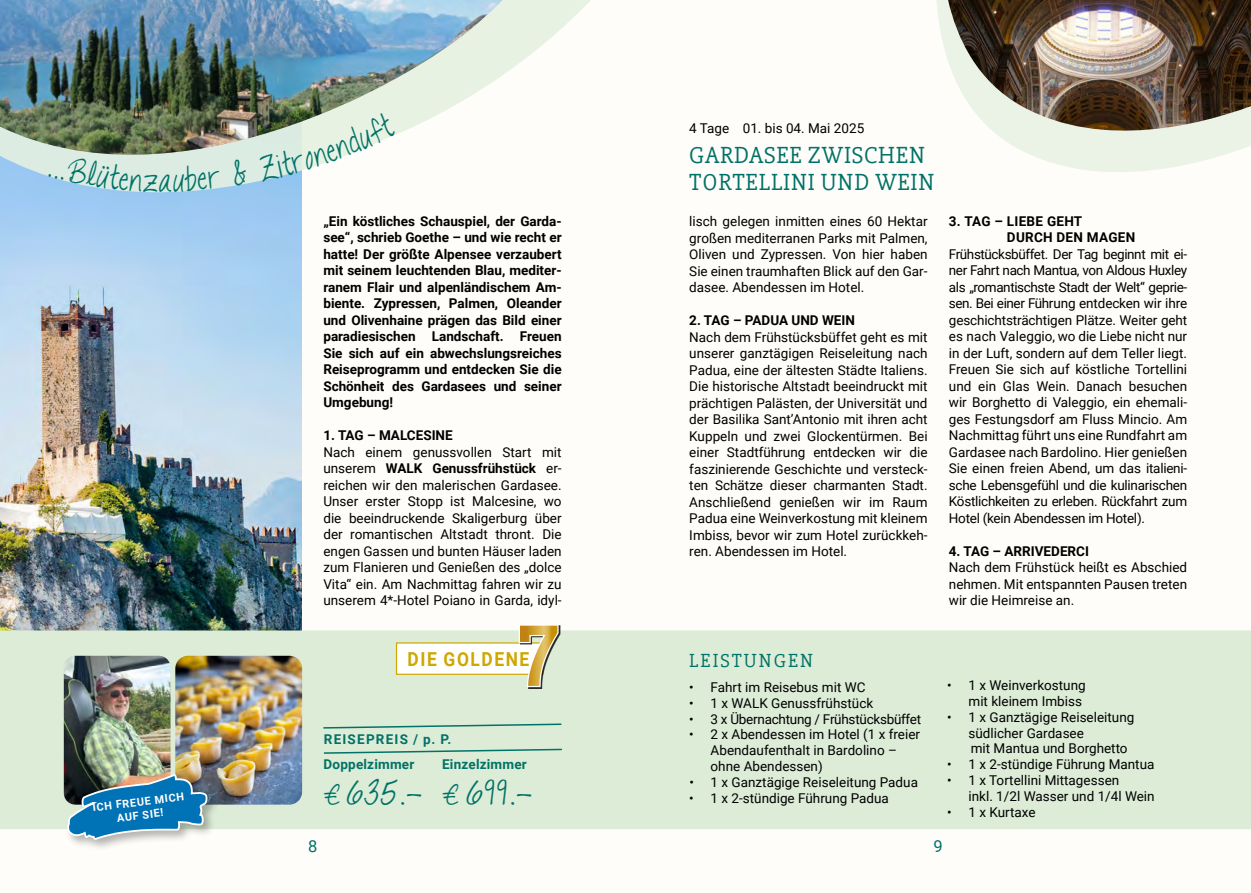
<style>
.page{position:relative;width:1251px;height:893px;background:#fff}
.page>*{position:absolute;margin:0;border:0;box-sizing:border-box;transform-origin:0 0}
.t1{font:33px "Talkingtothe Moon";letter-spacing:.045em;color:#007267}
.t2{font:24px/27px "Slabo 27 px";letter-spacing:.03em;color:#007267}
.t3{font:19.5px "Slabo 27 px";letter-spacing:.1em;color:#007267}
.t4{font:700 19.35px "Roboto";letter-spacing:.09em;color:#cea700;scale:.9 1}
.t5{font:16.5px "Roboto";color:#007267}
.t6{font:13.5px/16.5px "Roboto";color:#000;text-align:justify}
.t7{font:700 13.5px/16.5px "Roboto";color:#000;text-align:justify}
.t8{font:700 13.5px/25.5px "Roboto";letter-spacing:.015em;color:#007267}
.t9{font:13.5px "Roboto";letter-spacing:-.02em;color:#000}
.t10{font:700 13.5px/16.5px "Roboto";letter-spacing:.02em;color:#000}
.t11{font:700 10.95px/13.4px "Roboto";color:#fff;text-align:center}
.s1{font-weight:700}
.s2{font-size:27px}
</style>
<div class="page">
<div style="left:0;top:0;width:1250px;height:893px;background:#fffdf9"></div>
<img style="left:0;top:264px;width:302px;height:366px">
<div style="left:0;top:630px;width:1250px;height:199px;background:#ddecd7"></div>
<svg style="left:322px;top:723px;width:240px;height:6px"></svg>
<svg style="left:322px;top:748px;width:241px;height:7px;background:#add1bf"></svg>
<svg style="left:1048px;top:161px;width:152px;height:11px;fill:#eaf3e5"></svg>
<svg style="left:936px;top:0;width:314px;height:161px;fill:#eaf3e5"></svg>
<img style="left:947px;top:0;width:303px;height:132px">
<svg style="left:0;top:0;width:591px;height:264px"></svg>
<svg style="left:0;top:0;width:576px;height:246px"></svg>
<img style="left:0;top:0;width:502px;height:211px">
<img style="left:175px;top:656px;width:127px;height:149px">
<img style="left:64px;top:656px;width:106px;height:149px">
<div style="left:65px;top:772px;width:155px;height:80px;background:#000;opacity:.3"></div>
<img style="left:65px;top:758px;width:145px;height:94px">
<div style="left:396px;top:642px;width:147px;height:33px;background:#fff;border:1px solid #cea700"></div>
<svg style="left:515px;top:625px;width:47px;height:65px"></svg>
<svg style="left:48px;top:156px;width:173px;height:36px;background:#d5e8e3"></svg>
<svg style="left:231px;top:159px;width:17px;height:27px"></svg>
<svg style="left:257px;top:112px;width:139px;height:70px"></svg>
<p class="t11" style="left:92px;top:800px;width:93px;rotate:-7deg">ICH FREUE MICH<br>AUF SIE!</p>
<p class="t7" style="left:323px;top:212px;width:240px">„Ein köstliches Schauspiel, der Garda&shy;see“, schrieb Goethe – und wie recht er hatte! Der größte Alpensee verzaubert mit seinem leuchtenden Blau, mediter&shy;ranem Flair und alpenländischem Am&shy;biente. Zypressen, Palmen, Oleander und Olivenhaine prägen das Bild einer paradiesischen Landschaft. Freuen Sie sich auf ein abwechslungsreiches Reiseprogramm und entdecken Sie die Schönheit des Gardasees und seiner Umgebung!</p>
<p class="t7" style="left:323px;top:427px;width:131px">1. TAG – MALCESINE</p>
<p class="t6" style="left:323px;top:443px;width:240px">Nach einem genussvollen Start mit unserem <span class="s1">WALK Genussfrühstück</span> er&shy;reichen wir den malerischen Gardasee.<br>Unser erster Stopp ist Malcesine, wo die beeindruckende Skaligerburg über der romantischen Altstadt thront. Die engen Gassen und bunten Häuser laden zum Flanieren und Genießen des „dolce Vita“ ein. Am Nachmittag fahren wir zu unserem 4*-Hotel Poiano in Garda, idyl-</p>
<h3 class="t4" style="left:407px;top:645px;width:137px">DIE GOLDENE</h3>
<p class="t8" style="left:323px;top:726px;width:129px">REISEPREIS / p. P.<br>Doppelzimmer</p>
<h1 class="t1" style="left:323px;top:774px;width:100px"><span class="s2">€</span> 635.-</h1>
<p class="t8" style="left:442px;top:751px;width:86px">Einzelzimmer</p>
<h1 class="t1" style="left:442px;top:774px;width:91px"><span class="s2">€</span> 699.-</h1>
<p class="t6" style="left:689px;top:119px;width:176px">4 Tage 01. bis 04. Mai 2025</p>
<h2 class="t2" style="left:689px;top:141px;width:246px">GARDASEE ZWISCHEN<br>TORTELLINI UND WEIN</h2>
<p class="t6" style="left:689px;top:212px;width:240px">lisch gelegen inmitten eines 60 Hektar großen mediterranen Parks mit Palmen, Oliven und Zypressen. Von hier haben Sie einen traumhaften Blick auf den Gar&shy;dasee. Abendessen im Hotel.</p>
<p class="t7" style="left:689px;top:311px;width:167px">2. TAG – PADUA UND WEIN</p>
<p class="t6" style="left:689px;top:328px;width:240px">Nach dem Frühstücksbüffet geht es mit unserer ganztägigen Reiseleitung nach Padua, eine der ältesten Städte Italiens.<br>Die historische Altstadt beeindruckt mit prächtigen Palästen, der Universität und der Basilika Sant’Antonio mit ihren acht Kuppeln und zwei Glockentürmen. Bei einer Stadtführung entdecken wir die faszinierende Geschichte und versteck&shy;ten Schätze dieser charmanten Stadt.<br>Anschließend genießen wir im Raum Padua eine Weinverkostung mit kleinem Imbiss, bevor wir zum Hotel zurückkeh&shy;ren. Abendessen im Hotel.</p>
<p class="t10" style="left:1006px;top:212px;width:130px;text-indent:-58px">3. TAG – LIEBE GEHT<br>DURCH DEN MAGEN</p>
<p class="t6" style="left:948px;top:245px;width:240px">Frühstücksbüffet. Der Tag beginnt mit ei&shy;ner Fahrt nach Mantua, von Aldous Huxley als „romantischste Stadt der Welt“ geprie&shy;sen. Bei einer Führung entdecken wir ihre geschichtsträchtigen Plätze. Weiter geht es nach Valeggio, wo die Liebe nicht nur in der Luft, sondern auf dem Teller liegt.<br>Freuen Sie sich auf köstliche Tortellini und ein Glas Wein. Danach besuchen wir Borghetto di Valeggio, ein ehemali&shy;ges Festungsdorf am Fluss Mincio. Am Nachmittag führt uns eine Rundfahrt am Gardasee nach Bardolino. Hier genießen Sie einen freien Abend, um das italieni&shy;sche Lebensgefühl und die kulinarischen Köstlichkeiten zu erleben. Rückfahrt zum Hotel (kein Abendessen im Hotel).</p>
<p class="t7" style="left:948px;top:542px;width:142px">4. TAG – ARRIVEDERCI</p>
<p class="t6" style="left:948px;top:559px;width:240px">Nach dem Frühstück heißt es Abschied nehmen. Mit entspannten Pausen treten wir die Heimreise an.</p>
<h3 class="t3" style="left:689px;top:649px;width:125px">LEISTUNGEN</h3>
<p class="t6" style="left:689px;top:679px;width:178px">• Fahrt im Reisebus mit WC</p>
<p class="t6" style="left:689px;top:694px;width:185px">• 1 x WALK Genussfrühstück</p>
<p class="t9" style="left:689px;top:709px;width:233px">• 3 x Übernachtung / Frühstücksbüffet</p>
<p class="t6" style="left:710px;top:726px;width:211px;line-height:15.8px;text-align:left;text-indent:-21px">• 2 x Abendessen im Hotel (1 x freier<br>Abendaufenthalt in Bardolino – ohne Abendessen)</p>
<p class="t6" style="left:689px;top:773px;width:230px">• 1 x Ganztägige Reiseleitung Padua</p>
<p class="t6" style="left:689px;top:789px;width:201px">• 1 x 2-stündige Führung Padua</p>
<p class="t6" style="left:947px;top:677px;width:140px;line-height:15.8px;text-align:right">• 1 x Weinverkostung mit kleinem Imbiss</p>
<p class="t6" style="left:968px;top:709px;width:167px;line-height:15.8px;text-align:left;text-indent:-21px">• 1 x Ganztägige Reiseleitung südlicher Gardasee<br>mit Mantua und Borghetto</p>
<p class="t6" style="left:947px;top:755px;width:209px">• 1 x 2-stündige Führung Mantua</p>
<p class="t6" style="left:968px;top:772px;width:188px;line-height:15.8px;text-indent:-21px">• 1 x Tortellini Mittagessen<br>inkl. 1/2l Wasser und 1/4l Wein</p>
<p class="t6" style="left:947px;top:803px;width:90px">• 1 x Kurtaxe</p>
<p class="t5" style="left:308px;top:835px;width:11px">8</p>
<p class="t5" style="left:933px;top:835px;width:11px">9</p>
</div>
